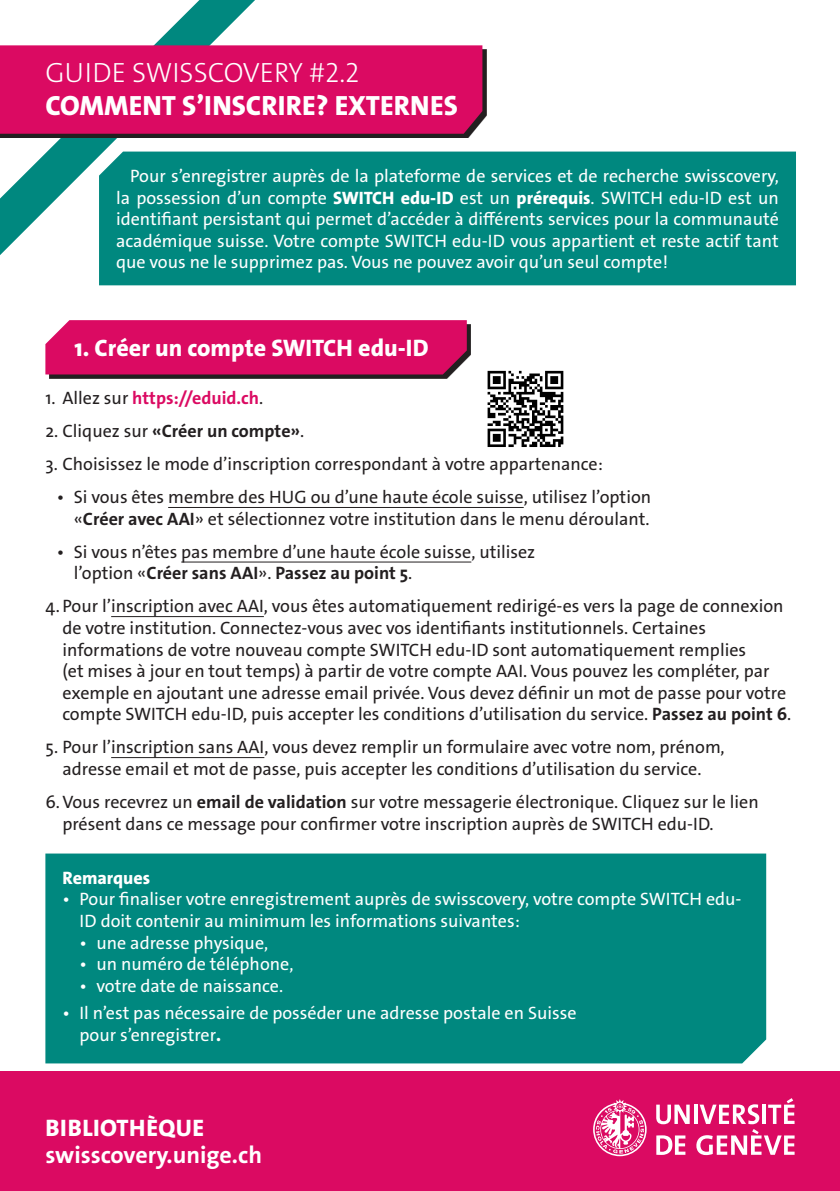
<style>
.page{position:relative;width:840px;height:1191px;background:#fff}
.page>*{position:absolute;margin:0;border:0;box-sizing:border-box;transform-origin:0 0}
.t1{font:800 28px "The Sans Os F";color:#fff}
.t2{font:300 28px "The Sans Os F";color:#fff}
.t3{font:800 24px "The Sans Os F";color:#fff}
.t4{font:700 24px "The Sans Os F";color:#fff}
.t5{font:18px/21.6px "The Sans Os F";color:#231f20}
.t6{font:18px/21.6px "The Sans Os F";color:#fff}
.t7{font:700 18px "The Sans Os F";color:#231f20}
.t8{font:700 18px "The Sans Os F";color:#db0a62}
.t9{font:800 18px "The Sans Os F";color:#fff}
.s1{font-weight:800}
.s2{font-weight:400;color:#231f20}
.s3{font-weight:400}
.s4{font-weight:700}
</style>
<div class="page">
<svg style="left:0;top:0;width:255px;height:255px"></svg>
<div style="left:0;top:1071px;width:839px;height:120px;background:#db0a62"></div>
<svg style="left:593px;top:1099px;width:53px;height:57px"></svg>
<svg style="left:656px;top:1104px;width:33px;height:20px"></svg>
<svg style="left:694px;top:1104px;width:2px;height:20px"></svg>
<svg style="left:656px;top:1135px;width:29px;height:19px"></svg>
<svg style="left:696px;top:1098px;width:98px;height:57px"></svg>
<div style="left:0;top:49px;width:486px;height:89px;background:#231f20"></div>
<div style="left:0;top:45px;width:482px;height:89px;background:#db0a62"></div>
<div style="left:99px;top:152px;width:696px;height:133px;background:#00887f"></div>
<svg style="left:49px;top:324px;width:421px;height:54px;fill:#231f20"></svg>
<div style="left:45px;top:320px;width:421px;height:54px;background:#db0a62"></div>
<hr style="left:168px;top:507px;width:355px;height:1px;background:#231f20">
<hr style="left:181px;top:561px;width:290px;height:1px;background:#231f20">
<hr style="left:111px;top:616px;width:153px;height:1px;background:#231f20">
<hr style="left:111px;top:757px;width:153px;height:1px;background:#231f20">
<div style="left:45px;top:853px;width:720px;height:210px;background:#00887f"></div>
<img style="left:487px;top:370px;width:77px;height:77px">
<p class="t2" style="left:45px;top:54px;width:315px">GUIDE SWISSCOVERY #2.2</p>
<p class="t1" style="left:45px;top:88px;width:413px">COMMENT S’INSCRIRE? EXTERNES</p>
<p class="t6" style="left:116px;top:165px;width:664px;text-align:justify;text-indent:14px">Pour s’enregistrer auprès de la plateforme de services et de recherche swisscovery, la possession d’un compte <span class="s1">SWITCH edu-ID</span> est un <span class="s1">prérequis</span>. SWITCH edu-ID est un identifiant persistant qui permet d’accéder à différents services pour la communauté académique suisse. Votre compte SWITCH edu-ID vous appartient et reste actif tant que vous ne le supprimez pas. Vous ne pouvez avoir qu’un seul compte!</p>
<p class="t3" style="left:74px;top:333px;width:355px">1. Créer un compte SWITCH edu-ID</p>
<p class="t8" style="left:45px;top:387px;width:219px"><span class="s2">1. Allez sur</span> https://eduid.ch<span class="s2">.</span></p>
<p class="t7" style="left:45px;top:420px;width:260px"><span class="s3">2. Cliquez sur</span> «Créer un compte»<span class="s3">.</span></p>
<p class="t5" style="left:45px;top:453px;width:558px">3. Choisissez le mode d’inscription correspondant à votre appartenance:</p>
<p class="t5" style="left:57px;top:486px;width:595px;text-align:right">• Si vous êtes membre des HUG ou d’une haute école suisse, utilisez l’option «<span class="s4">Créer avec AAI</span>» et sélectionnez votre institution dans le menu déroulant.</p>
<p class="t5" style="left:74px;top:541px;width:463px;text-indent:-17px">• Si vous n’êtes pas membre d’une haute école suisse, utilisez l’option «<span class="s4">Créer sans AAI</span>». <span class="s4">Passez au point 5</span>.</p>
<p class="t5" style="left:62px;top:595px;width:730px;text-indent:-17px">4. Pour l’inscription avec AAI, vous êtes automatiquement redirigé-es vers la page de connexion de votre institution. Connectez-vous avec vos identifiants institutionnels. Certaines informations de votre nouveau compte SWITCH edu-ID sont automatiquement remplies<br>(et mises à jour en tout temps) à partir de votre compte AAI. Vous pouvez les compléter, par exemple en ajoutant une adresse email privée. Vous devez définir un mot de passe pour votre compte SWITCH edu-ID, puis accepter les conditions d’utilisation du service. <span class="s4">Passez au point 6</span>.</p>
<p class="t5" style="left:45px;top:736px;width:680px;text-align:center">5. Pour l’inscription sans AAI, vous devez remplir un formulaire avec votre nom, prénom, adresse email et mot de passe, puis accepter les conditions d’utilisation du service.</p>
<p class="t5" style="left:62px;top:791px;width:697px;text-indent:-17px">6.Vous recevrez un <span class="s4">email de validation</span> sur votre messagerie électronique. Cliquez sur le lien présent dans ce message pour confirmer votre inscription auprès de SWITCH edu-ID.</p>
<p class="t9" style="left:62px;top:866px;width:89px">Remarques</p>
<p class="t6" style="left:79px;top:888px;width:663px;text-indent:-17px">• Pour finaliser votre enregistrement auprès de swisscovery, votre compte SWITCH edu-<br>ID doit contenir au minimum les informations suivantes:</p>
<p class="t6" style="left:79px;top:932px;width:190px">• une adresse physique,</p>
<p class="t6" style="left:79px;top:953px;width:215px">• un numéro de téléphone,</p>
<p class="t6" style="left:79px;top:975px;width:205px">• votre date de naissance.</p>
<p class="t6" style="left:79px;top:1002px;width:498px;text-indent:-17px">• Il n’est pas nécessaire de posséder une adresse postale en Suisse pour s’enregistrer<span class="s1">.</span></p>
<p class="t3" style="left:46px;top:1112px;width:160px">BIBLIOTHÈQUE</p>
<p class="t4" style="left:45px;top:1139px;width:218px">swisscovery.unige.ch</p>
</div>
